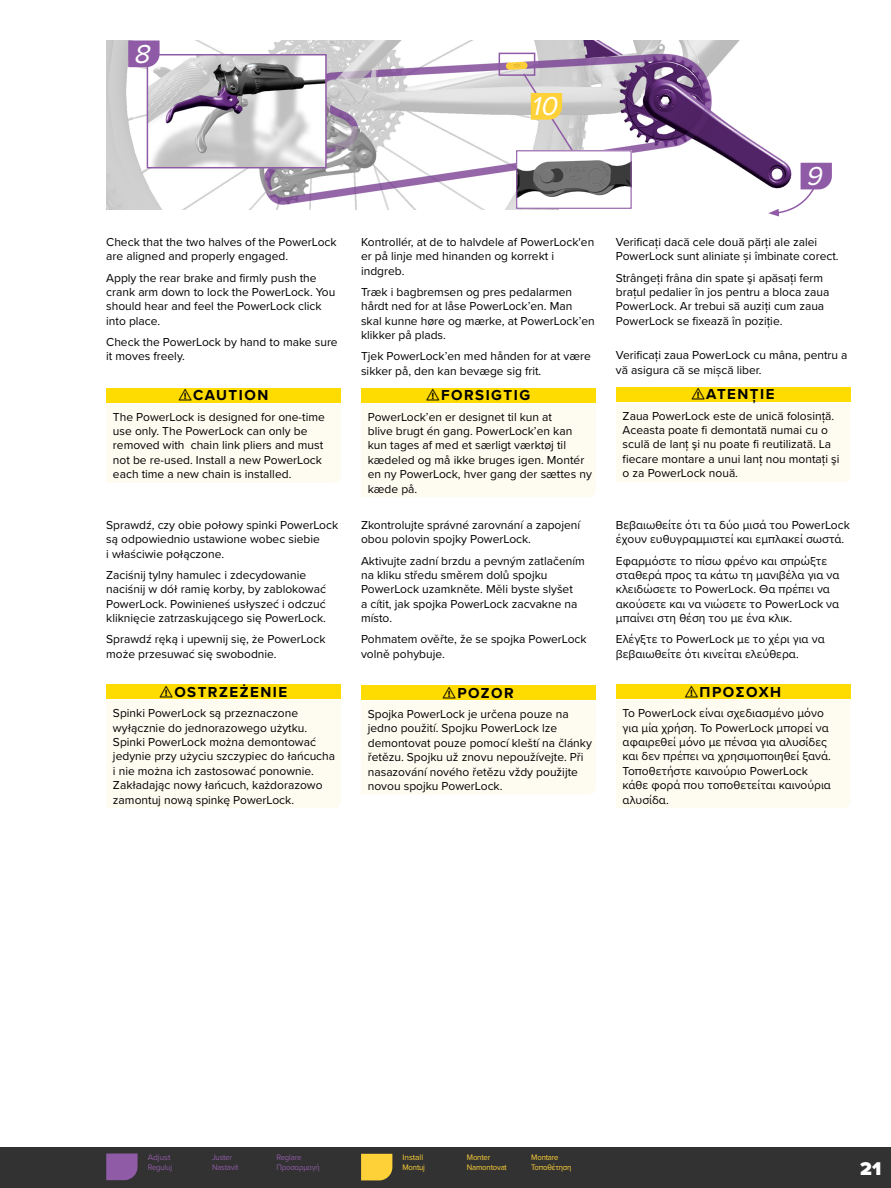
<style>
.page{position:relative;width:891px;height:1188px;background:#fff}
.page>*{position:absolute;margin:0;border:0;box-sizing:border-box;transform-origin:0 0}
.User_Manual_Number_F{font:italic 27px "Proxima Nova";color:#fff}
.t1{font:900 19.2px "Proxima Nova";color:#fff}
.t2{font:700 15px "Proxima Nova";letter-spacing:.1em;color:#000}
.User_Manual_Text_-_N{font:12px/14.4px "Proxima Nova";color:#000}
.Signal_Word_Text_-_C{font:12px/14.4px "Proxima Nova";color:#000}
.t3{font:8.25px "Proxima Nova";letter-spacing:-.02em;color:#ffd138;scale:.94 1}
.t4{font:8.25px "Proxima Nova";letter-spacing:-.02em;color:#905ba6;scale:.94 1}
.t5{font:8.25px "Proxima Nova";color:#ffd138}
.t6{font:8.25px "Proxima Nova";letter-spacing:-.02em;color:#905ba6}
</style>
<div class="page">
<div style="left:0;top:1148px;width:891px;height:40px;background:#323232"></div>
<div style="left:106px;top:388px;width:235px;height:15px;background:#ffdc01"></div>
<div style="left:106px;top:404px;width:235px;height:79px;background:#fefcf1"></div>
<div style="left:361px;top:388px;width:235px;height:15px;background:#ffdc01"></div>
<div style="left:361px;top:404px;width:234px;height:93px;background:#fefcf1"></div>
<div style="left:616px;top:387px;width:234px;height:15px;background:#ffdc01"></div>
<div style="left:616px;top:403px;width:234px;height:79px;background:#fefcf1"></div>
<div style="left:106px;top:684px;width:235px;height:15px;background:#ffdc01"></div>
<div style="left:106px;top:700px;width:235px;height:108px;background:#fefcf1"></div>
<div style="left:361px;top:685px;width:235px;height:15px;background:#ffdc01"></div>
<div style="left:361px;top:701px;width:234px;height:94px;background:#fefcf1"></div>
<div style="left:616px;top:684px;width:234px;height:15px;background:#ffdc01"></div>
<div style="left:616px;top:700px;width:234px;height:108px;background:#fefcf1"></div>
<svg style="left:106px;top:1153px;width:32px;height:27px"></svg>
<svg style="left:361px;top:1154px;width:31px;height:26px"></svg>
<img style="left:106px;top:40px;width:726px;height:170px">
<div style="left:499px;top:53px;width:36px;height:23px;border:2px solid #905ba6"></div>
<svg style="left:768px;top:163px;width:64px;height:53px"></svg>
<svg style="left:522px;top:72px;width:82px;height:78px"></svg>
<img style="left:150px;top:57px;width:174px;height:108px">
<div style="left:147px;top:54px;width:180px;height:114px;border:2px solid #905ba6"></div>
<svg style="left:128px;top:40px;width:32px;height:27px"></svg>
<img style="left:518px;top:152px;width:112px;height:55px">
<div style="left:516px;top:150px;width:116px;height:59px;border:1px solid #905ba6"></div>
<p class="User_Manual_Number_F" style="left:134px;top:33px;width:25px">8</p>
<p class="User_Manual_Text_-_N" style="left:106px;top:234px;width:232px">Check that the two halves of the PowerLock are aligned and properly engaged.</p>
<p class="User_Manual_Text_-_N" style="left:106px;top:270px;width:231px">Apply the rear brake and firmly push the crank arm down to lock the PowerLock. You should hear and feel the PowerLock click into place.</p>
<p class="User_Manual_Text_-_N" style="left:106px;top:334px;width:233px">Check the PowerLock by hand to make sure it moves freely.</p>
<p class="t2" style="left:179px;top:384px;width:91px">⚠CAUTION</p>
<p class="Signal_Word_Text_-_C" style="left:113px;top:409px;width:213px">The PowerLock is designed for one-time use only. The PowerLock can only be removed with chain link pliers and must not be re-used. Install a new PowerLock each time a new chain is installed.</p>
<p class="User_Manual_Text_-_N" style="left:106px;top:517px;width:234px">Sprawdź, czy obie połowy spinki PowerLock są odpowiednio ustawione wobec siebie<br>i właściwie połączone.</p>
<p class="User_Manual_Text_-_N" style="left:106px;top:567px;width:221px">Zaciśnij tylny hamulec i zdecydowanie naciśnij w dół ramię korby, by zablokować PowerLock. Powinieneś usłyszeć i odczuć kliknięcie zatrzaskującego się PowerLock.</p>
<p class="User_Manual_Text_-_N" style="left:106px;top:632px;width:221px">Sprawdź ręką i upewnij się, że PowerLock może przesuwać się swobodnie.</p>
<p class="t2" style="left:160px;top:681px;width:129px">⚠OSTRZEŻENIE</p>
<p class="Signal_Word_Text_-_C" style="left:113px;top:705px;width:224px">Spinki PowerLock są przeznaczone wyłącznie do jednorazowego użytku.<br>Spinki PowerLock można demontować jedynie przy użyciu szczypiec do łańcucha i nie można ich zastosować ponownie.<br>Zakładając nowy łańcuch, każdorazowo zamontuj nową spinkę PowerLock.</p>
<p class="User_Manual_Number_F" style="left:531px;top:86px;width:35px">10</p>
<p class="User_Manual_Text_-_N" style="left:361px;top:234px;width:235px">Kontrollér, at de to halvdele af PowerLock'en er på linje med hinanden og korrekt i indgreb.</p>
<p class="User_Manual_Text_-_N" style="left:361px;top:284px;width:235px">Træk i bagbremsen og pres pedalarmen hårdt ned for at låse PowerLock’en. Man skal kunne høre og mærke, at PowerLock’en klikker på plads.</p>
<p class="User_Manual_Text_-_N" style="left:361px;top:349px;width:231px">Tjek PowerLock’en med hånden for at være sikker på, den kan bevæge sig frit.</p>
<p class="t2" style="left:427px;top:384px;width:105px">⚠FORSIGTIG</p>
<p class="Signal_Word_Text_-_C" style="left:368px;top:409px;width:226px">PowerLock’en er designet til kun at<br>blive brugt én gang. PowerLock’en kan kun tages af med et særligt værktøj til kædeled og må ikke bruges igen. Montér en ny PowerLock, hver gang der sættes ny kæde på.</p>
<p class="User_Manual_Text_-_N" style="left:361px;top:517px;width:221px">Zkontrolujte správné zarovnání a zapojení obou polovin spojky PowerLock.</p>
<p class="User_Manual_Text_-_N" style="left:361px;top:553px;width:225px">Aktivujte zadní brzdu a pevným zatlačením na kliku středu směrem dolů spojku PowerLock uzamkněte. Měli byste slyšet<br>a cítit, jak spojka PowerLock zacvakne na místo.</p>
<p class="User_Manual_Text_-_N" style="left:361px;top:632px;width:227px">Pohmatem ověřte, že se spojka PowerLock volně pohybuje.</p>
<p class="t2" style="left:443px;top:681px;width:72px">⚠POZOR</p>
<p class="Signal_Word_Text_-_C" style="left:368px;top:706px;width:226px">Spojka PowerLock je určena pouze na jedno použití. Spojku PowerLock lze demontovat pouze pomocí kleští na články řetězu. Spojku už znovu nepoužívejte. Při nasazování nového řetězu vždy použijte novou spojku PowerLock.</p>
<p class="User_Manual_Number_F" style="left:806px;top:156px;width:26px">9</p>
<p class="User_Manual_Text_-_N" style="left:616px;top:234px;width:224px">Verificați dacă cele două părți ale zalei<br>PowerLock sunt aliniate și îmbinate corect.</p>
<p class="User_Manual_Text_-_N" style="left:616px;top:270px;width:215px">Strângeţi frâna din spate şi apăsaţi ferm braţul pedalier în jos pentru a bloca zaua PowerLock. Ar trebui să auziţi cum zaua PowerLock se fixează în poziţie.</p>
<p class="User_Manual_Text_-_N" style="left:616px;top:348px;width:233px">Verificați zaua PowerLock cu mâna, pentru a vă asigura că se mișcă liber.</p>
<p class="t2" style="left:692px;top:383px;width:84px">⚠ATENŢIE</p>
<p class="Signal_Word_Text_-_C" style="left:623px;top:408px;width:218px">Zaua PowerLock este de unică folosință.<br>Aceasta poate fi demontată numai cu o sculă de lanț şi nu poate fi reutilizată. La fiecare montare a unui lanț nou montați şi o za PowerLock nouă.</p>
<p class="User_Manual_Text_-_N" style="left:616px;top:517px;width:235px">Βεβαιωθείτε ότι τα δύο μισά του PowerLock έχουν ευθυγραμμιστεί και εμπλακεί σωστά.</p>
<p class="User_Manual_Text_-_N" style="left:616px;top:553px;width:225px">Εφαρμόστε το πίσω φρένο και σπρώξτε σταθερά προς τα κάτω τη μανιβέλα για να κλειδώσετε το PowerLock. Θα πρέπει να ακούσετε και να νιώσετε το PowerLock να μπαίνει στη θέση του με ένα κλικ.</p>
<p class="User_Manual_Text_-_N" style="left:616px;top:632px;width:210px">Ελέγξτε το PowerLock με το χέρι για να βεβαιωθείτε ότι κινείται ελεύθερα.</p>
<p class="t2" style="left:685px;top:681px;width:98px">⚠ΠΡΟΣΟΧΗ</p>
<p class="Signal_Word_Text_-_C" style="left:623px;top:705px;width:210px">Το PowerLock είναι σχεδιασμένο μόνο για μία χρήση. Το PowerLock μπορεί να αφαιρεθεί μόνο με πένσα για αλυσίδες και δεν πρέπει να χρησιμοποιηθεί ξανά.<br>Τοποθετήστε καινούριο PowerLock κάθε φορά που τοποθετείται καινούρια αλυσίδα.</p>
<p class="t6" style="left:148px;top:1151px;width:24px">Adjust</p>
<p class="t4" style="left:212px;top:1151px;width:23px">Juster</p>
<p class="t4" style="left:276px;top:1151px;width:28px">Reglare</p>
<p class="t4" style="left:148px;top:1161px;width:27px">Reguluj</p>
<p class="t4" style="left:212px;top:1161px;width:29px">Nastavit</p>
<p class="t4" style="left:276px;top:1161px;width:48px">Προσαρμογή</p>
<p class="t5" style="left:403px;top:1151px;width:22px">Install</p>
<p class="t3" style="left:467px;top:1151px;width:26px">Monter</p>
<p class="t3" style="left:531px;top:1151px;width:31px">Montare</p>
<p class="t3" style="left:403px;top:1161px;width:25px">Montuj</p>
<p class="t3" style="left:467px;top:1161px;width:44px">Namontovat</p>
<p class="t3" style="left:531px;top:1161px;width:44px">Τοποθέτηση</p>
<h2 class="t1" style="left:860px;top:1154px;width:22px">21</h2>
</div>
